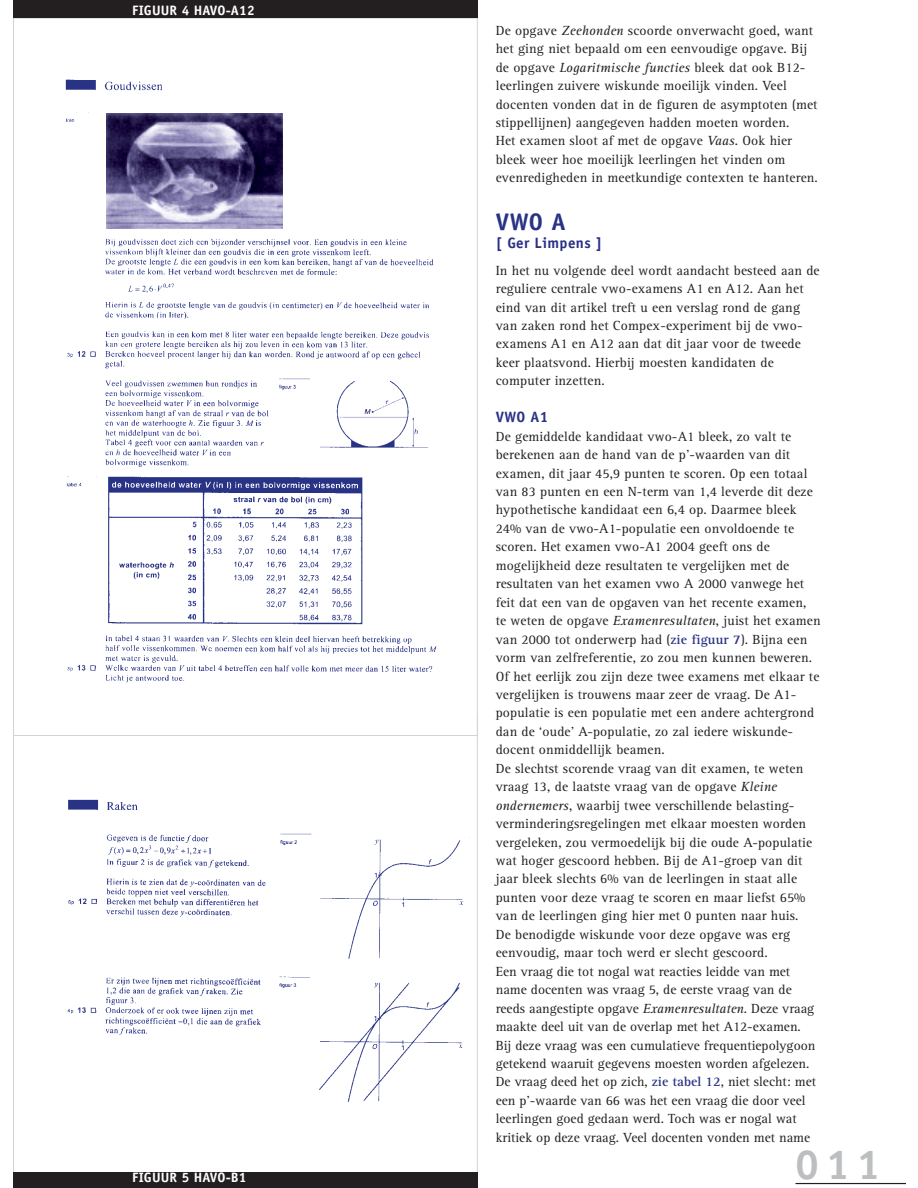
<style>
.page{position:relative;width:918px;height:1188px;background:#fff}
.page>*{position:absolute;margin:0;border:0;box-sizing:border-box;transform-origin:0 0}
.t1{font:700 42px "Officina Sans";color:#bcbec0}
.t2{font:700 24px "Officina Sans";color:#2a3285}
.t3{font:700 15px "Officina Sans";letter-spacing:.025em;color:#2a3285}
.t4{font:13.65px/18.5px "Rotis Serif";letter-spacing:.01em;color:#231f20}
.t5{font:700 13.65px "Officina Sans";letter-spacing:.015em;color:#fff}
.s1{font-style:italic}
.s2{font-weight:700;color:#2a3285}
</style>
<div class="page">
<hr style="left:796px;top:1183px;width:109px;height:1px;background:#231f20">
<img style="left:67px;top:799px;width:403px;height:303px">
<img style="left:65px;top:79px;width:372px;height:604px">
<div style="left:13px;top:0;width:465px;height:18px;background:#231f20"></div>
<div style="left:13px;top:1172px;width:465px;height:16px;background:#231f20"></div>
<img style="left:107px;top:114px;width:175px;height:115px">
<p class="t5" style="left:132px;top:5px;width:124px">FIGUUR 4 HAVO-A12</p>
<p class="t5" style="left:132px;top:1172px;width:116px">FIGUUR 5 HAVO-B1</p>
<p class="t4" style="left:496px;top:22px;width:324px">De opgave <span class="s1">Zeehonden</span> scoorde onverwacht goed, want het ging niet bepaald om een eenvoudige opgave. Bij de opgave <span class="s1">Logaritmische functies</span> bleek dat ook B12- leerlingen zuivere wiskunde moeilijk vinden. Veel docenten vonden dat in de figuren de asymptoten (met stippellijnen) aangegeven hadden moeten worden.<br>Het examen sloot af met de opgave <span class="s1">Vaas</span>. Ook hier bleek weer hoe moeilijk leerlingen het vinden om evenredigheden in meetkundige contexten te hanteren.</p>
<h2 class="t2" style="left:496px;top:212px;width:71px">VWO A</h2>
<p class="t3" style="left:496px;top:237px;width:108px">[ Ger Limpens ]</p>
<p class="t4" style="left:496px;top:262px;width:325px">In het nu volgende deel wordt aandacht besteed aan de reguliere centrale vwo-examens A1 en A12. Aan het eind van dit artikel treft u een verslag rond de gang van zaken rond het Compex-experiment bij de vwo&shy;examens A1 en A12 aan dat dit jaar voor de tweede keer plaatsvond. Hierbij moesten kandidaten de computer inzetten.</p>
<p class="t3" style="left:496px;top:411px;width:54px">VWO A1</p>
<p class="t4" style="left:496px;top:428px;width:327px">De gemiddelde kandidaat vwo-A1 bleek, zo valt te berekenen aan de hand van de p’-waarden van dit examen, dit jaar 45,9 punten te scoren. Op een totaal van 83 punten en een N-term van 1,4 leverde dit deze hypothetische kandidaat een 6,4 op. Daarmee bleek 24% van de vwo-A1-populatie een onvoldoende te scoren. Het examen vwo-A1 2004 geeft ons de mogelijkheid deze resultaten te vergelijken met de resultaten van het examen vwo A 2000 vanwege het feit dat een van de opgaven van het recente examen,<br>te weten de opgave <span class="s1">Examenresultaten</span>, juist het examen van 2000 tot onderwerp had (<span class="s2">zie figuur 7</span>). Bijna een vorm van zelfreferentie, zo zou men kunnen beweren.<br>Of het eerlijk zou zijn deze twee examens met elkaar te vergelijken is trouwens maar zeer de vraag. De A1- populatie is een populatie met een andere achtergrond dan de ‘oude’ A-populatie, zo zal iedere wiskunde&shy;docent onmiddellijk beamen.<br>De slechtst scorende vraag van dit examen, te weten vraag 13, de laatste vraag van de opgave <span class="s1">Kleine ondernemers</span>, waarbij twee verschillende belasting&shy;verminderingsregelingen met elkaar moesten worden vergeleken, zou vermoedelijk bij die oude A-populatie wat hoger gescoord hebben. Bij de A1-groep van dit jaar bleek slechts 6% van de leerlingen in staat alle punten voor deze vraag te scoren en maar liefst 65% van de leerlingen ging hier met 0 punten naar huis.<br>De benodigde wiskunde voor deze opgave was erg eenvoudig, maar toch werd er slecht gescoord.<br>Een vraag die tot nogal wat reacties leidde van met name docenten was vraag 5, de eerste vraag van de reeds aangestipte opgave <span class="s1">Examenresultaten</span>. Deze vraag maakte deel uit van de overlap met het A12-examen.<br>Bij deze vraag was een cumulatieve frequentiepolygoon getekend waaruit gegevens moesten worden afgelezen.<br>De vraag deed het op zich, <span class="s2">zie tabel 12</span>, niet slecht: met een p’-waarde van 66 was het een vraag die door veel leerlingen goed gedaan werd. Toch was er nogal wat kritiek op deze vraag. Veel docenten vonden met name</p>
<h1 class="t1" style="left:796px;top:1148px;width:86px">011</h1>
</div>
